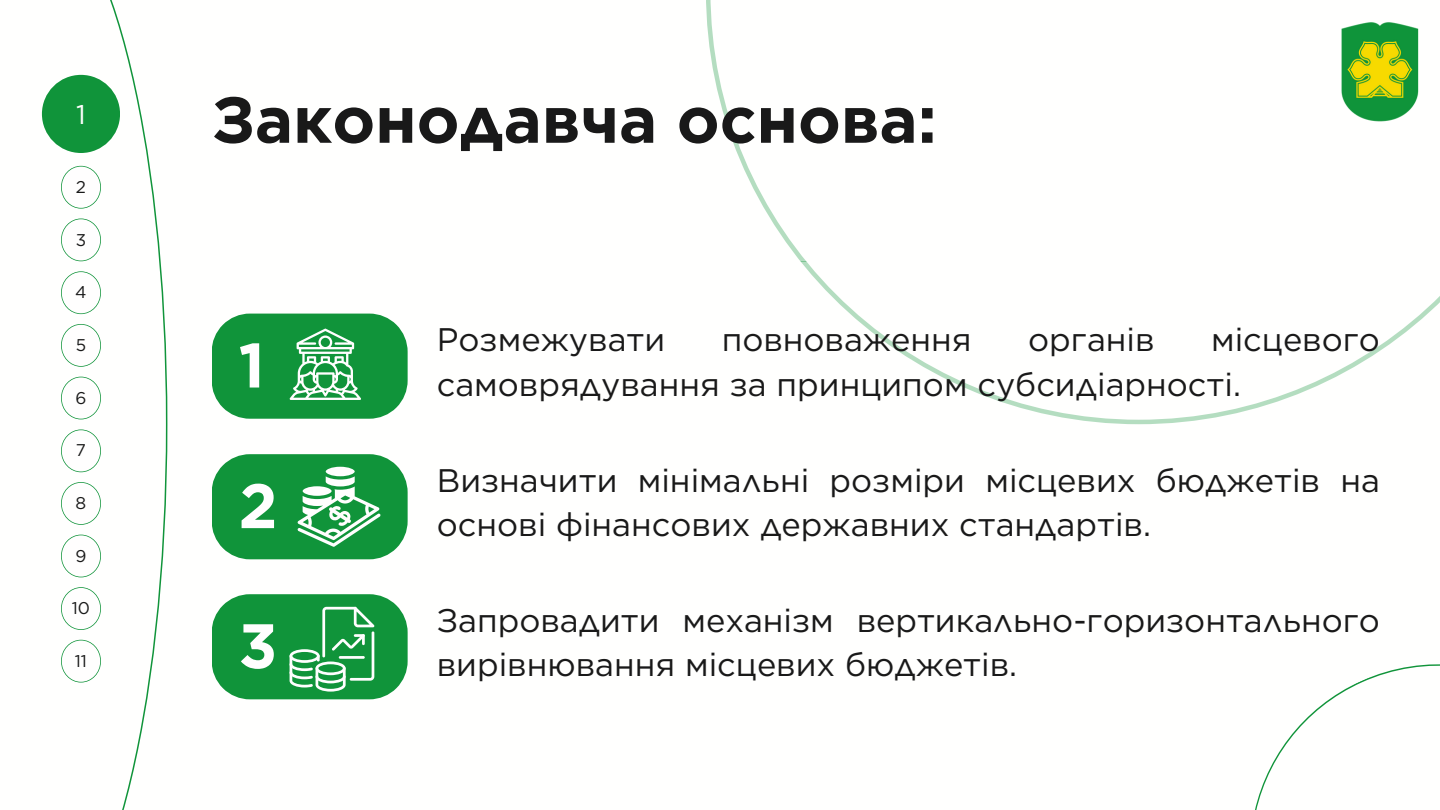
<style>
.page{position:relative;width:1440px;height:810px;background:#fff}
.page>*{position:absolute;margin:0;border:0;box-sizing:border-box;transform-origin:0 0}
.t1{font:700 64.7px "Gotham";color:#191919}
.t2{font:700 62.7px "Gotham";color:#fffefe}
.t3{font:32.6px "Gotham";color:#191919}
.t4{font:27px "Gotham";color:#fffefe}
.t5{font:17px "Gotham";color:#191919}
</style>
<div class="page">
<svg style="left:800px;top:261px;width:640px;height:164px"></svg>
<svg style="left:1255px;top:664px;width:185px;height:146px"></svg>
<img style="left:1341px;top:22px;width:78px;height:100px">
<svg style="left:706px;top:0;width:100px;height:261px"></svg>
<svg style="left:41px;top:0;width:126px;height:810px"></svg>
<svg style="left:212px;top:314px;width:196px;height:105px;background:#33a357"></svg>
<svg style="left:212px;top:454px;width:196px;height:105px;background:#38a65b"></svg>
<svg style="left:212px;top:594px;width:196px;height:105px;background:#31a255"></svg>
<hr style="left:339px;top:656px;width:26px;height:3px;background:#fffefe">
<p class="t4" style="left:76px;top:98px;width:11px">1</p>
<p class="t5" style="left:76px;top:177px;width:12px">2</p>
<p class="t5" style="left:76px;top:229px;width:12px">3</p>
<p class="t5" style="left:75px;top:282px;width:13px">4</p>
<p class="t5" style="left:76px;top:335px;width:12px">5</p>
<p class="t5" style="left:75px;top:387px;width:12px">6</p>
<p class="t5" style="left:76px;top:440px;width:12px">7</p>
<p class="t5" style="left:76px;top:493px;width:12px">8</p>
<p class="t5" style="left:75px;top:545px;width:12px">9</p>
<p class="t5" style="left:72px;top:598px;width:20px">10</p>
<p class="t5" style="left:75px;top:650px;width:14px">11</p>
<p class="t1" style="left:212px;top:81px;width:727px">Законодавча основа:</p>
<p class="t2" style="left:239px;top:327px;width:28px">1</p>
<p class="t2" style="left:239px;top:468px;width:41px">2</p>
<p class="t2" style="left:239px;top:608px;width:40px">3</p>
<p class="t3" style="left:437px;top:320px;width:230px">Розмежувати</p>
<p class="t3" style="left:722px;top:320px;width:252px">повноваження</p>
<p class="t3" style="left:1028px;top:320px;width:128px">органів</p>
<p class="t3" style="left:1211px;top:320px;width:170px">місцевого</p>
<p class="t3" style="left:437px;top:364px;width:806px">самоврядування за принципом субсидіарності.</p>
<p class="t3" style="left:437px;top:460px;width:945px">Визначити мінімальні розміри місцевих бюджетів на</p>
<p class="t3" style="left:437px;top:505px;width:716px">основі фінансових державних стандартів.</p>
<p class="t3" style="left:437px;top:600px;width:945px">Запровадити механізм вертикально-горизонтального</p>
<p class="t3" style="left:437px;top:645px;width:582px">вирівнювання місцевих бюджетів.</p>
</div>
